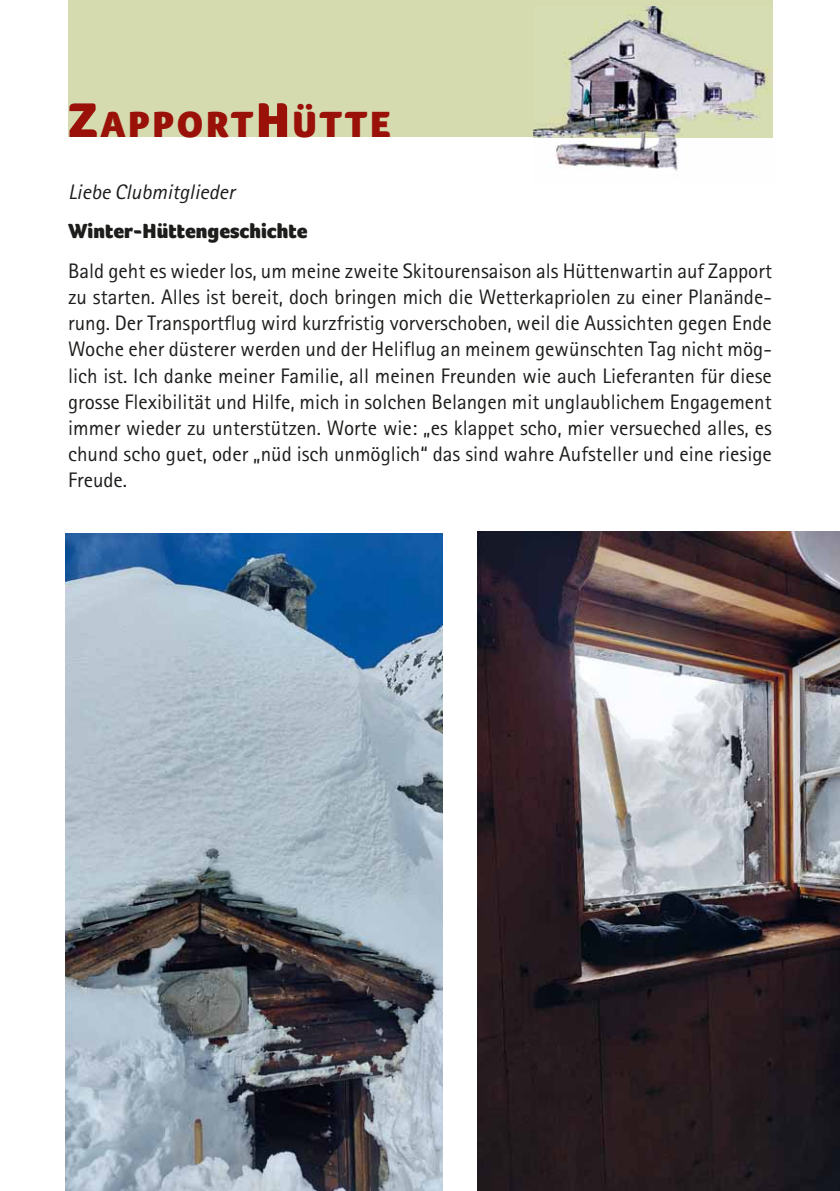
<style>
.page{position:relative;width:840px;height:1191px;background:#fff}
.page>*{position:absolute;margin:0;border:0;box-sizing:border-box;transform-origin:0 0}
.t1{font:900 37.6px "Foco";letter-spacing:.065em;color:#991108}
.t2{font:21px/26.2px "Rotis Sans Serif";color:#1d1d1b;text-align:justify}
.t3{font:900 21px "Foco";color:#1d1d1b}
.t4{font:italic 21px "Rotis Sans Serif";color:#1d1d1b}
.s1{font-size:50px}
</style>
<div class="page">
<div style="left:68px;top:0;width:703px;height:137px;background:#d6daaf"></div>
<img style="left:533px;top:137px;width:181px;height:34px">
<img style="left:533px;top:7px;width:238px;height:130px">
<img style="left:65px;top:533px;width:377px;height:658px">
<img style="left:477px;top:532px;width:362px;height:659px">
<h1 class="t1" style="left:68px;top:112px;width:324px"><span class="s1">Z</span>APPORT<span class="s1">H</span>ÜTTE</h1>
<p class="t4" style="left:68px;top:185px;width:168px">Liebe Clubmitglieder</p>
<p class="t3" style="left:68px;top:223px;width:241px">Winter-Hüttengeschichte</p>
<p class="t2" style="left:68px;top:260px;width:705px">Bald geht es wieder los, um meine zweite Skitourensaison als Hüttenwartin auf Zapport zu starten. Alles ist bereit, doch bringen mich die Wetterkapriolen zu einer Planände&shy;rung. Der Transportflug wird kurzfristig vorverschoben, weil die Aussichten gegen Ende Woche eher düsterer werden und der Heliflug an meinem gewünschten Tag nicht mög&shy;lich ist. Ich danke meiner Familie, all meinen Freunden wie auch Lieferanten für diese grosse Flexibilität und Hilfe, mich in solchen Belangen mit unglaublichem Engagement immer wieder zu unterstützen. Worte wie: „es klappet scho, mier versueched alles, es chund scho guet, oder „nüd isch unmöglich“ das sind wahre Aufsteller und eine riesige Freude.</p>
</div>
